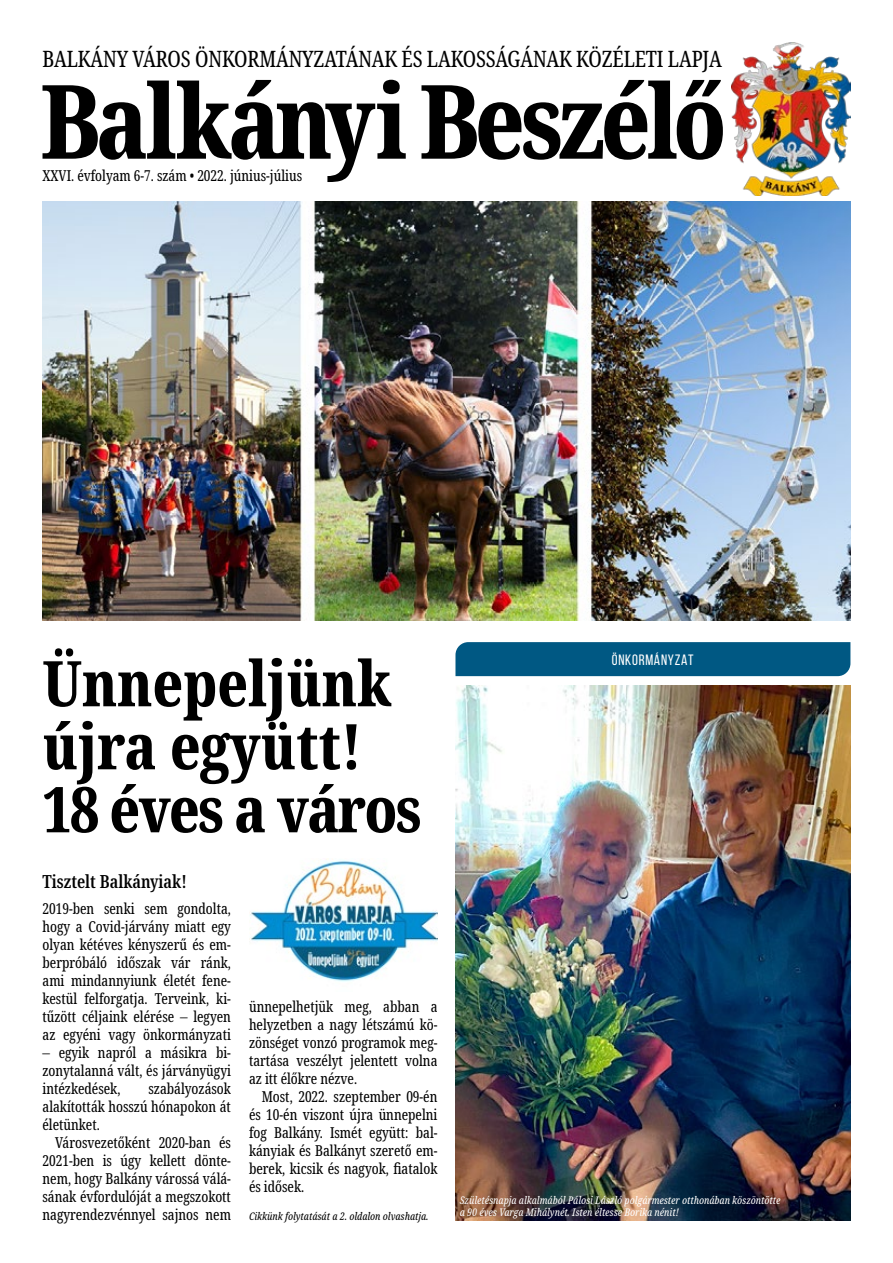
<style>
.page{position:relative;width:893px;height:1263px;background:#fff}
.page>*{position:absolute;margin:0;border:0;box-sizing:border-box;transform-origin:0 0}
.t1{font:800 extra-condensed 63px/63px "Noto Serif";color:#000}
.t2{font:extra-condensed 22.5px "Noto Serif";letter-spacing:-.005em;color:#000}
.t3{font:600 extra-condensed 18px "Noto Serif";color:#000}
.t4{font:extra-condensed 15px/18px "Noto Serif";color:#000;text-align:justify}
.t5{font:15px "Bebas Neue";letter-spacing:.05em;color:#fff}
.t6{font:italic extra-condensed 10.5px/12.6px "Noto Serif";letter-spacing:.01em;color:#fff}
.t7{font:italic extra-condensed 10.5px "Noto Serif";letter-spacing:.01em;color:#000}
</style>
<div class="page">
<img style="left:731px;top:43px;width:119px;height:153px">
<svg style="left:43px;top:80px;width:680px;height:102px"></svg>
<img style="left:43px;top:202px;width:807px;height:419px">
<img style="left:455px;top:685px;width:395px;height:535px">
<div style="left:455px;top:642px;width:395px;height:34px;background:#005883"></div>
<img style="left:250px;top:859px;width:187px;height:123px">
<h2 class="t2" style="left:43px;top:43px;width:681px">BALKÁNY VÁROS ÖNKORMÁNYZATÁNAK ÉS LAKOSSÁGÁNAK KÖZÉLETI LAPJA</h2>
<p class="t4" style="left:43px;top:167px;width:261px">XXVI. évfolyam 6-7. szám • 2022. június-július</p>
<h1 class="t1" style="left:43px;top:653px;width:380px">Ünnepeljünk újra együtt!<br>18 éves a város</h1>
<p class="t3" style="left:43px;top:869px;width:146px">Tisztelt Balkányiak!</p>
<p class="t4" style="left:43px;top:900px;width:190px">2019-ben senki sem gondolta, hogy a Covid-járvány miatt egy olyan kétéves kényszerű és em&shy;berpróbáló időszak vár ránk, ami mindannyiunk életét fene&shy;kestül felforgatja. Terveink, ki&shy;tűzött céljaink elérése – legyen az egyéni vagy önkormányzati</p>
<p class="t4" style="left:43px;top:1044px;width:190px">– egyik napról a másikra bi&shy;zonytalanná vált, és járványügyi intézkedések,</p>
<p class="t4" style="left:43px;top:1080px;width:190px;text-indent:106px">szabályozások alakították hosszú hónapokon át életünket.</p>
<p class="t4" style="left:43px;top:1134px;width:190px;text-indent:13px">Városvezetőként 2020-ban és 2021-ben is úgy kellett dönte&shy;nem, hogy Balkány várossá válá&shy;sának évfordulóját a megszokott nagyrendezvénnyel sajnos nem</p>
<p class="t4" style="left:249px;top:998px;width:190px">ünnepelhetjük meg, abban a helyzetben a nagy létszámú kö&shy;zönséget vonzó programok meg&shy;tartása veszélyt jelentett volna az itt élőkre nézve.</p>
<p class="t4" style="left:249px;top:1088px;width:190px;text-indent:13px">Most, 2022. szeptember 09-én és 10-én viszont újra ünnepelni fog Balkány. Ismét együtt: bal&shy;kányiak és Balkányt szerető em&shy;berek, kicsik és nagyok, fiatalok és idősek.</p>
<p class="t7" style="left:249px;top:1209px;width:181px">Cikkünk folytatását a 2. oldalon olvashatja.</p>
<p class="t5" style="left:612px;top:651px;width:83px">ÖNKORMÁNYZAT</p>
<p class="t6" style="left:460px;top:1194px;width:322px">Születésnapja alkalmából Pálosi László polgármester otthonában köszöntötte a 90 éves Varga Mihálynét. Isten éltesse Borika nénit!</p>
</div>
